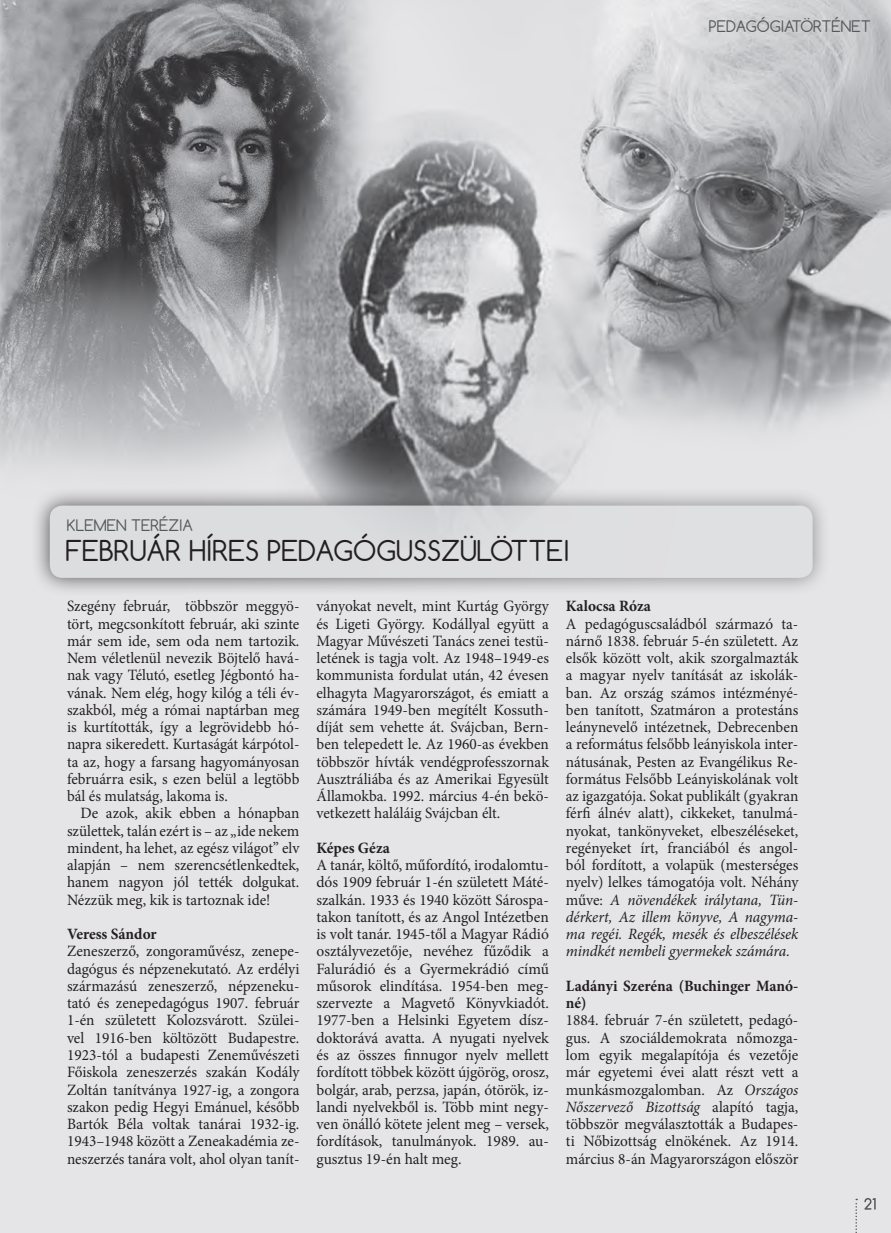
<style>
.page{position:relative;width:891px;height:1233px;background:#fff}
.page>*{position:absolute;margin:0;border:0;box-sizing:border-box;transform-origin:0 0}
.cim{font:27px "Comfortaa";color:#231f20}
.bekezd_nélkul{font:15.75px/17.2px "Minion Pro";letter-spacing:-.005em;color:#231f20;text-align:justify}
.szoveg{font:15.75px/17.2px "Minion Pro";color:#231f20;text-align:justify}
.bekezd_nélkul-2{font:700 15.75px/17.2px "Minion Pro";color:#231f20}
.rovat{font:15px "Comfortaa";color:#57585a}
.szerzo{font:15px "Comfortaa";color:#57585a}
.s1{font-style:italic}
</style>
<div class="page">
<img style="left:0;top:0;width:891px;height:1232px">
<svg style="left:864px;top:1197px;width:12px;height:12px"></svg>
<svg style="left:855px;top:1198px;width:2px;height:35px"></svg>
<div style="left:31px;top:487px;width:800px;height:109px;background:#231f20;opacity:.75"></div>
<div style="left:50px;top:505px;width:763px;height:73px;background:#dcdddf;border-radius:13px"></div>
<p class="rovat" style="left:709px;top:17px;width:163px">PEDAGÓGIATÖRTÉNET</p>
<p class="szerzo" style="left:67px;top:515px;width:128px">KLEMEN TERÉZIA</p>
<p class="cim" style="left:65px;top:534px;width:506px">FEBRUÁR HÍRES PEDAGÓGUSSZÜLÖTTEI</p>
<p class="bekezd_nélkul" style="left:67px;top:597px;width:234px">Szegény február, többször meggyö&shy;tört, megcsonkított február, aki szinte már sem ide, sem oda nem tartozik.<br>Nem véletlenül nevezik Böjtelő havá&shy;nak vagy Télutó, esetleg Jégbontó ha&shy;vának. Nem elég, hogy kilóg a téli év&shy;szakból, még a római naptárban meg is kurtították, így a legrövidebb hó&shy;napra sikeredett. Kurtaságát kárpótol&shy;ta az, hogy a farsang hagyományosan februárra esik, s ezen belül a legtöbb bál és mulatság, lakoma is.</p>
<p class="szoveg" style="left:67px;top:804px;width:234px;text-indent:13px">De azok, akik ebben a hónapban születtek, talán ezért is – az „ide nekem mindent, ha lehet, az egész világot” elv alapján – nem szerencsétlenkedtek, hanem nagyon jól tették dolgukat.<br>Nézzük meg, kik is tartoznak ide!</p>
<p class="bekezd_nélkul-2" style="left:67px;top:925px;width:91px">Veress Sándor</p>
<p class="bekezd_nélkul" style="left:67px;top:942px;width:234px">Zeneszerző, zongoraművész, zenepe&shy;dagógus és népzenekutató. Az erdélyi származású zeneszerző, népzeneku&shy;tató és zenepedagógus 1907. február 1-én született Kolozsvárott. Szülei&shy;vel 1916-ben költözött Budapestre.<br>1923-tól a budapesti Zeneművészeti Főiskola zeneszerzés szakán Kodály Zoltán tanítványa 1927-ig, a zongora szakon pedig Hegyi Emánuel, később Bartók Béla voltak tanárai 1932-ig.<br>1943–1948 között a Zeneakadémia ze&shy;neszerzés tanára volt, ahol olyan tanít-</p>
<p class="bekezd_nélkul" style="left:316px;top:597px;width:234px">ványokat nevelt, mint Kurtág György és Ligeti György. Kodállyal együtt a Magyar Művészeti Tanács zenei testü&shy;letének is tagja volt. Az 1948–1949-es kommunista fordulat után, 42 évesen elhagyta Magyarországot, és emiatt a számára 1949-ben megítélt Kossuth&shy;díját sem vehette át. Svájcban, Bern&shy;ben telepedett le. Az 1960-as években többször hívták vendégprofesszornak Ausztráliába és az Amerikai Egyesült Államokba. 1992. március 4-én bekö&shy;vetkezett haláláig Svájcban élt.</p>
<p class="bekezd_nélkul-2" style="left:316px;top:839px;width:75px">Képes Géza</p>
<p class="bekezd_nélkul" style="left:316px;top:856px;width:234px">A tanár, költő, műfordító, irodalomtu&shy;dós 1909 február 1-én született Máté&shy;szalkán. 1933 és 1940 között Sárospa&shy;takon tanított, és az Angol Intézetben is volt tanár. 1945-től a Magyar Rádió osztályvezetője, nevéhez fűződik a Falurádió és a Gyermekrádió című műsorok elindítása. 1954-ben meg&shy;szervezte a Magvető Könyvkiadót.<br>1977-ben a Helsinki Egyetem dísz&shy;doktorává avatta. A nyugati nyelvek és az összes finnugor nyelv mellett fordított többek között újgörög, orosz, bolgár, arab, perzsa, japán, ótörök, iz&shy;landi nyelvekből is. Több mint negy&shy;ven önálló kötete jelent meg – versek, fordítások, tanulmányok. 1989. au&shy;gusztus 19-én halt meg.</p>
<p class="bekezd_nélkul-2" style="left:566px;top:597px;width:87px">Kalocsa Róza</p>
<p class="bekezd_nélkul" style="left:566px;top:615px;width:234px">A pedagóguscsaládból származó ta&shy;nárnő 1838. február 5-én született. Az elsők között volt, akik szorgalmazták a magyar nyelv tanítását az iskolák&shy;ban. Az ország számos intézményé&shy;ben tanított, Szatmáron a protestáns leánynevelő intézetnek, Debrecenben a református felsőbb leányiskola inter&shy;nátusának, Pesten az Evangélikus Re&shy;formátus Felsőbb Leányiskolának volt az igazgatója. Sokat publikált (gyakran férfi álnév alatt), cikkeket, tanulmá&shy;nyokat, tankönyveket, elbeszéléseket, regényeket írt, franciából és angol&shy;ból fordított, a volapük (mesterséges nyelv) lelkes támogatója volt. Néhány műve: <span class="s1">A növendékek irálytana, Tün&shy;dérkert, Az illem könyve, A nagyma&shy;ma regéi. Regék, mesék és elbeszélések mindkét nembeli gyermekek számára.</span></p>
<p class="bekezd_nélkul-2" style="left:566px;top:977px;width:234px">Ladányi Szeréna (Buchinger Manó&shy;né)</p>
<p class="bekezd_nélkul" style="left:566px;top:1011px;width:234px">1884. február 7-én született, pedagó&shy;gus. A szociáldemokrata nőmozga&shy;lom egyik megalapítója és vezetője már egyetemi évei alatt részt vett a munkásmozgalomban. Az <span class="s1">Országos Nőszervező Bizottság</span> alapító tagja, többször megválasztották a Budapes&shy;ti Nőbizottság elnökének. Az 1914. március 8-án Magyarországon először</p>
</div>
